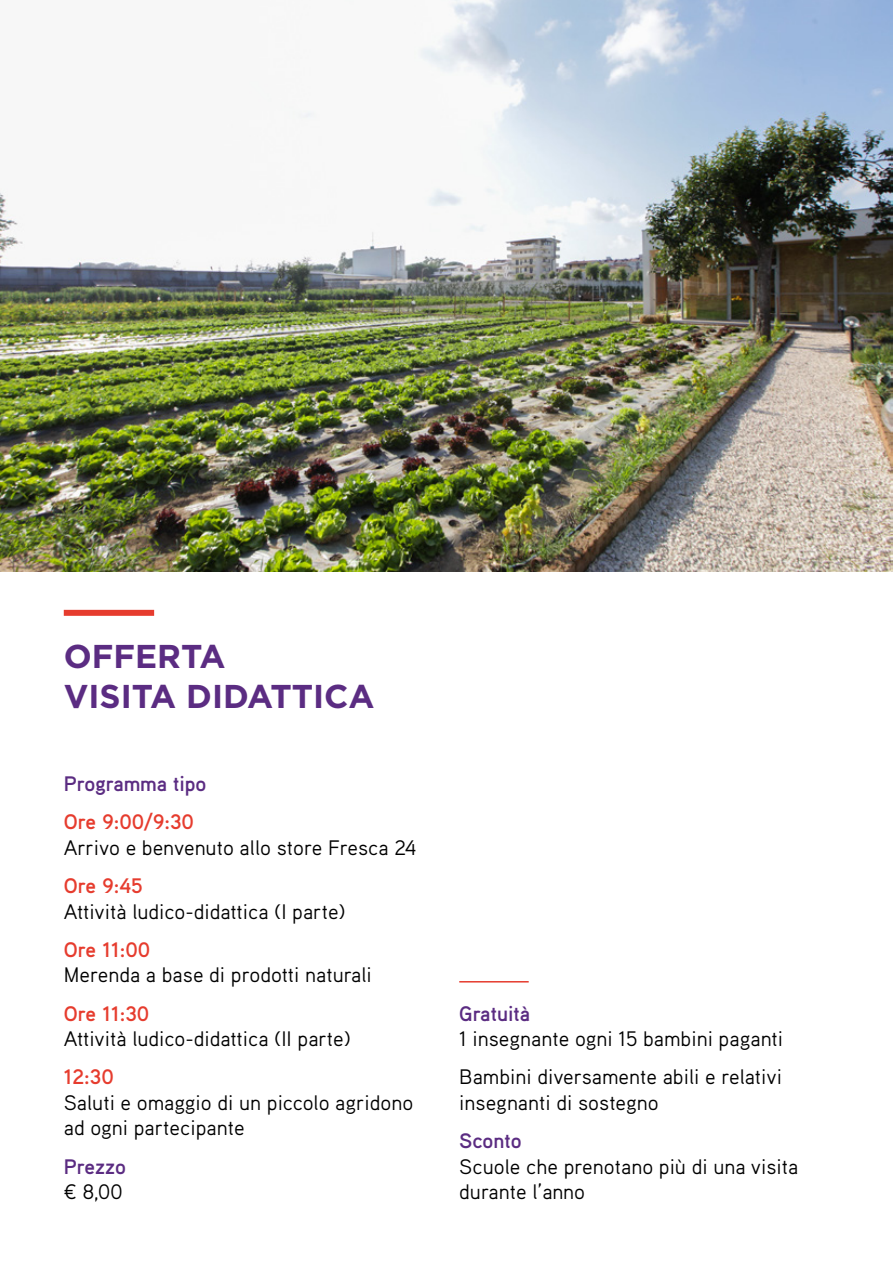
<style>
.page{position:relative;width:893px;height:1263px;background:#fff}
.page>*{position:absolute;margin:0;border:0;box-sizing:border-box;transform-origin:0 0}
.t1{font:700 33px/39.6px "Gotham";color:#5b2c82}
.t2{font:21px/25.5px "Aaux Pro";color:#000}
.t3{font:700 21px "Aaux Pro";color:#e63c2e}
.t4{font:700 21px "Aaux Pro";color:#5b2c82}
</style>
<div class="page">
<div style="left:64px;top:610px;width:90px;height:6px;background:#e63c2e"></div>
<hr style="left:459px;top:981px;width:70px;height:1px;background:#e63c2e">
<img style="left:0;top:0;width:893px;height:571px">
<h1 class="t1" style="left:64px;top:636px;width:312px">OFFERTA<br>VISITA DIDATTICA</h1>
<p class="t4" style="left:64px;top:770px;width:144px">Programma tipo</p>
<p class="t3" style="left:64px;top:809px;width:132px">Ore 9:00/9:30</p>
<p class="t2" style="left:64px;top:834px;width:354px">Arrivo e benvenuto allo store Fresca 24</p>
<p class="t3" style="left:64px;top:872px;width:80px">Ore 9:45</p>
<p class="t2" style="left:64px;top:898px;width:283px">Attività ludico-didattica (I parte)</p>
<p class="t3" style="left:64px;top:936px;width:88px">Ore 11:00</p>
<p class="t2" style="left:64px;top:962px;width:310px">Merenda a base di prodotti naturali</p>
<p class="t3" style="left:64px;top:1000px;width:87px">Ore 11:30</p>
<p class="t2" style="left:64px;top:1025px;width:288px">Attività ludico-didattica (II parte)</p>
<p class="t3" style="left:64px;top:1064px;width:52px">12:30</p>
<p class="t2" style="left:64px;top:1089px;width:351px">Saluti e omaggio di un piccolo agridono ad ogni partecipante</p>
<p class="t4" style="left:64px;top:1153px;width:64px">Prezzo</p>
<p class="t2" style="left:64px;top:1178px;width:60px">¤ 8,00</p>
<p class="t4" style="left:459px;top:1000px;width:73px">Gratuità</p>
<p class="t2" style="left:459px;top:1019px;width:325px;line-height:38.2px">1 insegnante ogni 15 bambini paganti<br>Bambini diversamente abili e relativi</p>
<p class="t2" style="left:459px;top:1089px;width:201px">insegnanti di sostegno</p>
<p class="t4" style="left:459px;top:1127px;width:64px">Sconto</p>
<p class="t2" style="left:459px;top:1153px;width:341px">Scuole che prenotano più di una visita durante l’anno</p>
</div>
